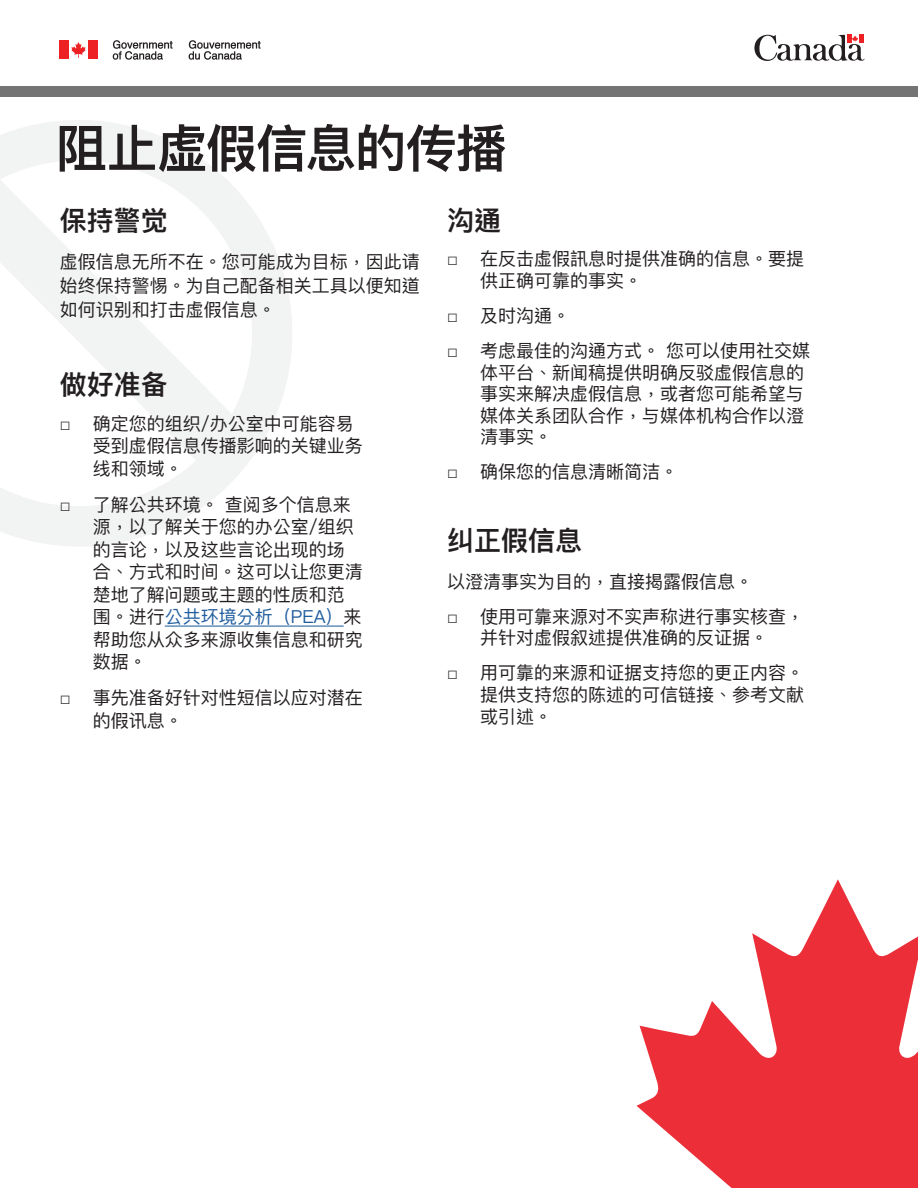
<style>
.page{position:relative;width:918px;height:1188px;background:#fff}
.page>*{position:absolute;margin:0;border:0;box-sizing:border-box;transform-origin:0 0}
.SC_-_H3_-_Titles{font:600 51px "Ping Fang SC";letter-spacing:-.015em;color:#231f20}
.SC_-_H2_-_Titles{font:600 27px "Ping Fang SC";color:#231f20}
.SC_-_H3_-_Text{font:18px/22.5px "Ping Fang SC";color:#231f20}
.s1{font-family:"Arial"}
.s2{color:#215e9f}
</style>
<div class="page">
<svg style="left:754px;top:35px;width:111px;height:26px"></svg>
<div style="left:60px;top:41px;width:9px;height:18px;background:#ed2024"></div>
<svg style="left:71px;top:42px;width:15px;height:16px"></svg>
<div style="left:88px;top:41px;width:9px;height:18px;background:#ed2024"></div>
<svg style="left:113px;top:40px;width:60px;height:20px"></svg>
<svg style="left:189px;top:40px;width:72px;height:20px"></svg>
<div style="left:0;top:86px;width:918px;height:10px;background:#747474"></div>
<svg style="left:22px;top:538px;width:114px;height:8px"></svg>
<svg style="left:0;top:120px;width:292px;height:418px"></svg>
<hr style="left:165px;top:626px;width:179px;height:1px;background:#215e9f">
<svg style="left:637px;top:879px;width:281px;height:309px;fill:#eb2e38"></svg>
<p class="SC_-_H3_-_Titles" style="left:56px;top:117px;width:452px">阻止虚假信息的传播</p>
<p class="SC_-_H2_-_Titles" style="left:60px;top:204px;width:110px">保持警觉</p>
<p class="SC_-_H3_-_Text" style="left:60px;top:249px;width:361px;line-height:24px;text-align:justify">虚假信息无所不在。您可能成为目标，因此请始终保持警惕。为自己配备相关工具以便知道如何识别和打击虚假信息。</p>
<p class="SC_-_H2_-_Titles" style="left:447px;top:204px;width:55px">沟通</p>
<p class="SC_-_H3_-_Text" style="left:480px;top:248px;width:325px;line-height:21.6px;text-indent:-33px"><span class="s1">□</span> 在反击虚假訊息时提供准确的信息。要提供正确可靠的事实。</p>
<p class="SC_-_H3_-_Text" style="left:447px;top:304px;width:124px"><span class="s1">□</span> 及时沟通。</p>
<p class="SC_-_H3_-_Text" style="left:480px;top:340px;width:331px;line-height:21.6px;text-indent:-33px"><span class="s1">□</span> 考虑最佳的沟通方式。 您可以使用社交媒体平台、新闻稿提供明确反驳虚假信息的事实来解决虚假信息，或者您可能希望与媒体关系团队合作，与媒体机构合作以澄清事实。</p>
<p class="SC_-_H3_-_Text" style="left:447px;top:461px;width:232px"><span class="s1">□</span> 确保您的信息清晰简洁。</p>
<p class="SC_-_H2_-_Titles" style="left:60px;top:368px;width:110px">做好准备</p>
<p class="SC_-_H3_-_Text" style="left:93px;top:412px;width:272px;text-indent:-33px"><span class="s1">□</span> 确定您的组织/办公室中可能容易受到虚假信息传播影响的关键业务线和领域。</p>
<p class="SC_-_H3_-_Text" style="left:93px;top:493px;width:272px;text-indent:-33px"><span class="s1">□</span> 了解公共环境。 查阅多个信息来源，以了解关于您的办公室/组织的言论，以及这些言论出现的场合、方式和时间。这可以让您更清楚地了解问题或主题的性质和范围。进行<span class="s2">公共环境分析（PEA）</span>来帮助您从众多来源收集信息和研究数据。</p>
<p class="SC_-_H3_-_Text" style="left:93px;top:686px;width:272px;text-indent:-33px"><span class="s1">□</span> 事先准备好针对性短信以应对潜在的假讯息。</p>
<p class="SC_-_H2_-_Titles" style="left:447px;top:524px;width:136px">纠正假信息</p>
<p class="SC_-_H3_-_Text" style="left:447px;top:570px;width:307px">以澄清事实为目的，直接揭露假信息。</p>
<p class="SC_-_H3_-_Text" style="left:447px;top:605px;width:358px;line-height:21.6px;text-align:center"><span class="s1">□</span> 使用可靠来源对不实声称进行事实核查，并针对虚假叙述提供准确的反证据。</p>
<p class="SC_-_H3_-_Text" style="left:480px;top:662px;width:325px;line-height:21.6px;text-align:justify;text-indent:-33px"><span class="s1">□</span> 用可靠的来源和证据支持您的更正内容。提供支持您的陈述的可信链接、参考文献或引述。</p>
</div>
